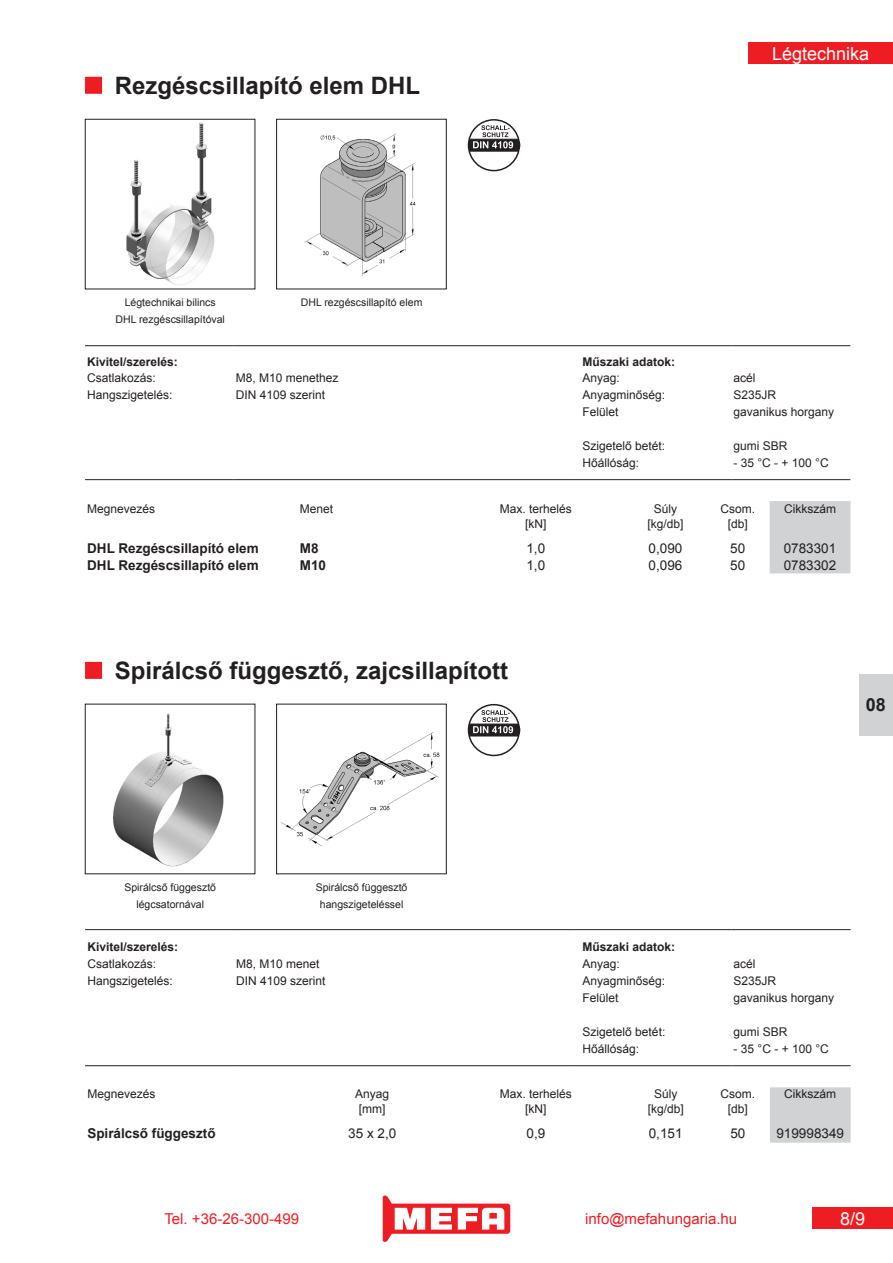
<style>
.page{position:relative;width:893px;height:1263px;background:#fff}
.page>*{position:absolute;margin:0;border:0;box-sizing:border-box;transform-origin:0 0}
.Überschrift_Inhaltsv{font:700 24px "Arial";color:#231f20}
.t1{font:18px "Arial";color:#fff}
.t2{font:700 18px "Arial";color:#231f20}
.t3{font:15px "Arial";color:#ee1d23}
.t4{font:700 13.5px "Arial";color:#231f20}
.t5{font:13.5px "Arial";color:#231f20}
.t6{font:12px "Arial";color:#231f20}
.t7{font:700 12px "Arial";color:#231f20}
.t8{font:10.5px "Arial";color:#231f20}
</style>
<div class="page">
<div style="left:748px;top:43px;width:145px;height:21px;background:#ee1d23"></div>
<svg style="left:383px;top:1195px;width:127px;height:47px"></svg>
<div style="left:812px;top:1208px;width:81px;height:21px;background:#ee1d23"></div>
<div style="left:85px;top:77px;width:17px;height:17px;background:#ee1d23;border:2px solid #ee1d23"></div>
<div style="left:859px;top:674px;width:34px;height:62px;background:#d1d2d4"></div>
<img style="left:126px;top:122px;width:89px;height:164px">
<div style="left:85px;top:119px;width:170px;height:170px;border:1px solid #231f20"></div>
<img style="left:304px;top:133px;width:112px;height:143px">
<div style="left:276px;top:119px;width:170px;height:170px;border:1px solid #231f20"></div>
<div style="left:770px;top:501px;width:80px;height:72px;background:#d1d2d4"></div>
<div style="left:85px;top:662px;width:17px;height:17px;background:#ee1d23;border:2px solid #ee1d23"></div>
<img style="left:113px;top:713px;width:111px;height:153px">
<img style="left:281px;top:732px;width:159px;height:115px">
<div style="left:770px;top:1087px;width:81px;height:56px;background:#d1d2d4"></div>
<hr style="left:85px;top:345px;width:149px;height:1px;background:#231f20">
<hr style="left:234px;top:345px;width:340px;height:1px;background:#231f20">
<hr style="left:574px;top:345px;width:157px;height:1px;background:#231f20">
<hr style="left:731px;top:345px;width:119px;height:1px;background:#231f20">
<hr style="left:85px;top:479px;width:149px;height:1px;background:#231f20">
<hr style="left:234px;top:479px;width:340px;height:1px;background:#231f20">
<hr style="left:574px;top:479px;width:157px;height:1px;background:#231f20">
<hr style="left:731px;top:479px;width:119px;height:1px;background:#231f20">
<hr style="left:85px;top:929px;width:149px;height:1px;background:#231f20">
<hr style="left:234px;top:929px;width:340px;height:1px;background:#231f20">
<hr style="left:574px;top:929px;width:157px;height:1px;background:#231f20">
<hr style="left:731px;top:929px;width:120px;height:1px;background:#231f20">
<hr style="left:85px;top:1065px;width:149px;height:1px;background:#231f20">
<hr style="left:234px;top:1065px;width:340px;height:1px;background:#231f20">
<hr style="left:574px;top:1065px;width:157px;height:1px;background:#231f20">
<hr style="left:731px;top:1065px;width:120px;height:1px;background:#231f20">
<div style="left:469px;top:139px;width:49px;height:12px;background:#231f20"></div>
<div style="left:468px;top:119px;width:52px;height:52px;border:2px solid #231f20;border-radius:50%"></div>
<svg style="left:469px;top:125px;width:51px;height:25px"></svg>
<div style="left:469px;top:724px;width:49px;height:12px;background:#231f20"></div>
<div style="left:468px;top:704px;width:52px;height:52px;border:2px solid #231f20;border-radius:50%"></div>
<div style="left:515px;top:725px;width:5px;height:10px;border:1px solid #231f20;border-radius:50%"></div>
<svg style="left:469px;top:710px;width:51px;height:24px"></svg>
<p class="Überschrift_Inhaltsv" style="left:115px;top:69px;width:307px">Rezgéscsillapító elem DHL</p>
<p class="t8" style="left:125px;top:295px;width:93px">Légtechnikai bilincs</p>
<p class="t8" style="left:116px;top:312px;width:111px">DHL rezgéscsillapítóval</p>
<p class="t8" style="left:301px;top:295px;width:123px">DHL rezgéscsillapító elem</p>
<h2 class="t1" style="left:772px;top:41px;width:99px">Légtechnika</h2>
<p class="t7" style="left:87px;top:353px;width:92px">Kivitel/szerelés:</p>
<p class="t7" style="left:582px;top:353px;width:94px">Műszaki adatok:</p>
<p class="t6" style="left:87px;top:369px;width:70px">Csatlakozás:</p>
<p class="t6" style="left:236px;top:369px;width:104px">M8, M10 menethez</p>
<p class="t6" style="left:582px;top:369px;width:39px">Anyag:</p>
<p class="t6" style="left:733px;top:369px;width:24px">acél</p>
<p class="t6" style="left:87px;top:386px;width:87px">Hangszigetelés:</p>
<p class="t6" style="left:236px;top:386px;width:91px">DIN 4109 szerint</p>
<p class="t6" style="left:582px;top:386px;width:84px">Anyagminőség:</p>
<p class="t6" style="left:733px;top:386px;width:44px">S235JR</p>
<p class="t6" style="left:582px;top:403px;width:38px">Felület</p>
<p class="t6" style="left:733px;top:403px;width:102px">gavanikus horgany</p>
<p class="t6" style="left:582px;top:437px;width:84px">Szigetelő betét:</p>
<p class="t6" style="left:733px;top:437px;width:56px">gumi SBR</p>
<p class="t6" style="left:582px;top:454px;width:58px">Hőállóság:</p>
<p class="t6" style="left:733px;top:454px;width:97px">- 35 °C - + 100 °C</p>
<p class="t6" style="left:87px;top:500px;width:70px">Megnevezés</p>
<p class="t6" style="left:300px;top:500px;width:35px">Menet</p>
<p class="t6" style="left:500px;top:500px;width:74px">Max. terhelés</p>
<p class="t6" style="left:654px;top:500px;width:25px">Súly</p>
<p class="t6" style="left:720px;top:500px;width:36px">Csom.</p>
<p class="t6" style="left:784px;top:500px;width:53px">Cikkszám</p>
<p class="t6" style="left:525px;top:515px;width:23px">[kN]</p>
<p class="t6" style="left:647px;top:515px;width:38px">[kg/db]</p>
<p class="t6" style="left:728px;top:515px;width:22px">[db]</p>
<p class="t4" style="left:87px;top:538px;width:173px">DHL Rezgéscsillapító elem</p>
<p class="t4" style="left:300px;top:538px;width:20px">M8</p>
<p class="t5" style="left:526px;top:539px;width:20px">1,0</p>
<p class="t5" style="left:649px;top:539px;width:35px">0,090</p>
<p class="t5" style="left:730px;top:539px;width:17px">50</p>
<p class="t5" style="left:784px;top:539px;width:54px">0783301</p>
<p class="t4" style="left:87px;top:555px;width:173px">DHL Rezgéscsillapító elem</p>
<p class="t4" style="left:300px;top:555px;width:28px">M10</p>
<p class="t5" style="left:526px;top:556px;width:20px">1,0</p>
<p class="t5" style="left:649px;top:556px;width:35px">0,096</p>
<p class="t5" style="left:730px;top:556px;width:17px">50</p>
<p class="t5" style="left:784px;top:556px;width:54px">0783302</p>
<p class="Überschrift_Inhaltsv" style="left:115px;top:654px;width:395px">Spirálcső függesztő, zajcsillapított</p>
<h2 class="t2" style="left:866px;top:692px;width:22px">08</h2>
<p class="t8" style="left:124px;top:880px;width:93px">Spirálcső függesztő</p>
<p class="t8" style="left:136px;top:897px;width:69px">légcsatornával</p>
<p class="t8" style="left:316px;top:880px;width:93px">Spirálcső függesztő</p>
<p class="t8" style="left:320px;top:897px;width:85px">hangszigeteléssel</p>
<p class="t7" style="left:87px;top:938px;width:92px">Kivitel/szerelés:</p>
<p class="t7" style="left:583px;top:938px;width:94px">Műszaki adatok:</p>
<p class="t6" style="left:87px;top:955px;width:70px">Csatlakozás:</p>
<p class="t6" style="left:236px;top:955px;width:85px">M8, M10 menet</p>
<p class="t6" style="left:583px;top:955px;width:39px">Anyag:</p>
<p class="t6" style="left:734px;top:955px;width:24px">acél</p>
<p class="t6" style="left:87px;top:972px;width:87px">Hangszigetelés:</p>
<p class="t6" style="left:236px;top:972px;width:91px">DIN 4109 szerint</p>
<p class="t6" style="left:583px;top:972px;width:84px">Anyagminőség:</p>
<p class="t6" style="left:734px;top:972px;width:44px">S235JR</p>
<p class="t6" style="left:583px;top:989px;width:38px">Felület</p>
<p class="t6" style="left:734px;top:989px;width:102px">gavanikus horgany</p>
<p class="t6" style="left:583px;top:1023px;width:84px">Szigetelő betét:</p>
<p class="t6" style="left:734px;top:1023px;width:56px">gumi SBR</p>
<p class="t6" style="left:583px;top:1040px;width:58px">Hőállóság:</p>
<p class="t6" style="left:734px;top:1040px;width:97px">- 35 °C - + 100 °C</p>
<p class="t6" style="left:87px;top:1086px;width:70px">Megnevezés</p>
<p class="t6" style="left:355px;top:1086px;width:36px">Anyag</p>
<p class="t6" style="left:500px;top:1086px;width:74px">Max. terhelés</p>
<p class="t6" style="left:654px;top:1086px;width:25px">Súly</p>
<p class="t6" style="left:721px;top:1086px;width:36px">Csom.</p>
<p class="t6" style="left:784px;top:1086px;width:53px">Cikkszám</p>
<p class="t6" style="left:359px;top:1101px;width:28px">[mm]</p>
<p class="t6" style="left:525px;top:1101px;width:23px">[kN]</p>
<p class="t6" style="left:648px;top:1101px;width:38px">[kg/db]</p>
<p class="t6" style="left:728px;top:1101px;width:22px">[db]</p>
<p class="t4" style="left:87px;top:1123px;width:130px">Spirálcső függesztő</p>
<p class="t5" style="left:348px;top:1123px;width:50px">35 x 2,0</p>
<p class="t5" style="left:527px;top:1123px;width:20px">0,9</p>
<p class="t5" style="left:649px;top:1123px;width:35px">0,151</p>
<p class="t5" style="left:730px;top:1123px;width:17px">50</p>
<p class="t5" style="left:776px;top:1123px;width:69px">919998349</p>
<p class="t3" style="left:164px;top:1208px;width:136px">Tel. +36-26-300-499</p>
<p class="t3" style="left:585px;top:1208px;width:153px">info@mefahungaria.hu</p>
<h2 class="t1" style="left:840px;top:1206px;width:27px">8/9</h2>
</div>
